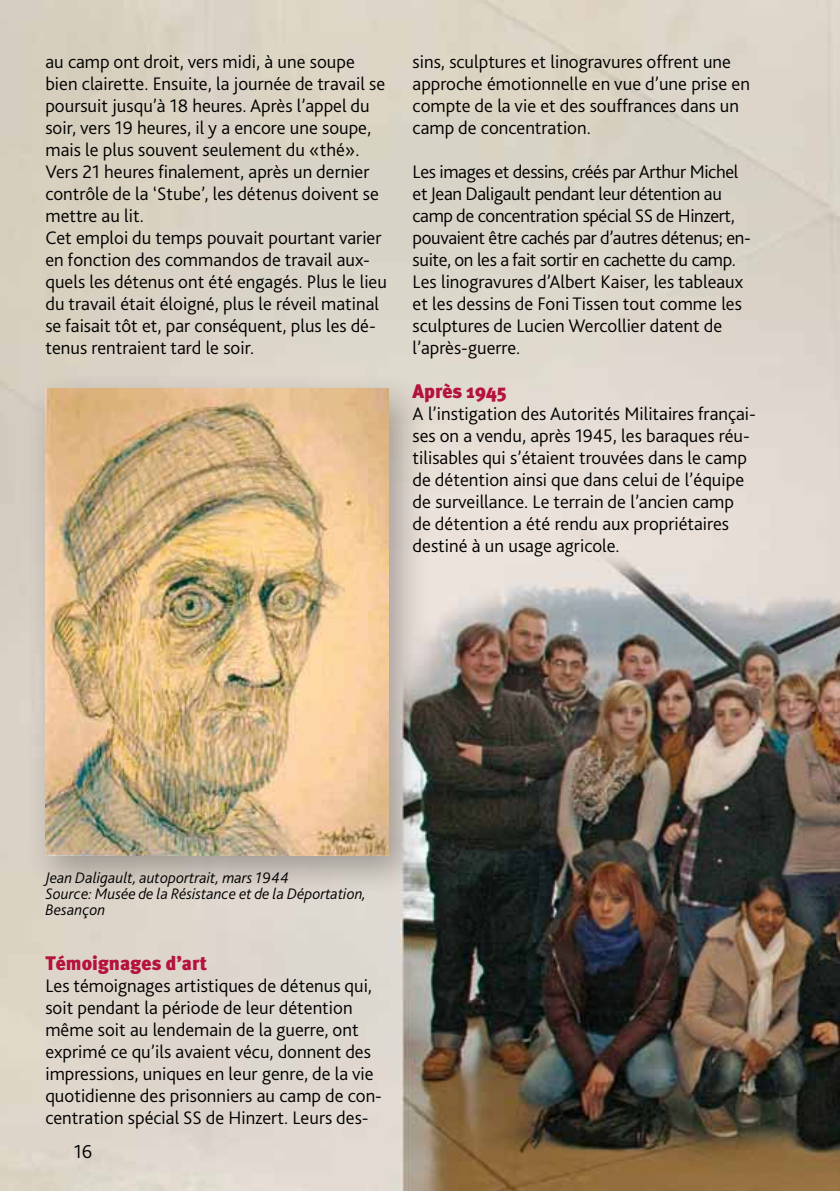
<style>
.page{position:relative;width:840px;height:1191px;background:#fff}
.page>*{position:absolute;margin:0;border:0;box-sizing:border-box;transform-origin:0 0}
.t1{font:900 19.6px "Meta Plus";color:#b5123e}
.t2{font:300 19.6px "Bliss 2";color:#000}
.t3{font:300 19px/22px "Bliss 2";color:#000}
.t4{font:300 19px/22px "Bliss 2";letter-spacing:-.02em;color:#000}
.t5{font:italic 300 16px/16px "Bliss 2";color:#000}
</style>
<div class="page">
<img style="left:0;top:0;width:839px;height:1191px">
<div style="left:24px;top:370px;width:407px;height:530px;background:#000;opacity:.3"></div>
<img style="left:45px;top:389px;width:343px;height:466px">
<p class="t3" style="left:45px;top:50px;width:343px">au camp ont droit, vers midi, à une soupe bien clairette. Ensuite, la journée de travail se poursuit jusqu’à 18 heures. Après l’appel du soir, vers 19 heures, il y a encore une soupe, mais le plus souvent seulement du «thé».<br>Vers 21 heures finalement, après un dernier contrôle de la ‘Stube’, les détenus doivent se mettre au lit.<br>Cet emploi du temps pouvait pourtant varier en fonction des commandos de travail aux&shy;quels les détenus ont été engagés. Plus le lieu du travail était éloigné, plus le réveil matinal se faisait tôt et, par conséquent, plus les dé&shy;tenus rentraient tard le soir.</p>
<p class="t3" style="left:412px;top:50px;width:338px">sins, sculptures et linogravures offrent une approche émotionnelle en vue d’une prise en compte de la vie et des souffrances dans un camp de concentration.</p>
<p class="t4" style="left:412px;top:160px;width:339px">Les images et dessins, créés par Arthur Michel et Jean Daligault pendant leur détention au camp de concentration spécial SS de Hinzert, pouvaient être cachés par d’autres détenus; en&shy;suite, on les a fait sortir en cachette du camp.<br>Les linogravures d’Albert Kaiser, les tableaux et les dessins de Foni Tissen tout comme les sculptures de Lucien Wercollier datent de l’après-guerre.</p>
<p class="t1" style="left:412px;top:380px;width:95px">Après 1945</p>
<p class="t3" style="left:412px;top:402px;width:345px">A l’instigation des Autorités Militaires françai&shy;ses on a vendu, après 1945, les baraques réu&shy;tilisables qui s’étaient trouvées dans le camp de détention ainsi que dans celui de l’équipe de surveillance. Le terrain de l’ancien camp de détention a été rendu aux propriétaires destiné à un usage agricole.</p>
<p class="t5" style="left:45px;top:869px;width:322px">Jean Daligault, autoportrait, mars 1944<br>Source: Musée de la Résistance et de la Déportation,<br>Besançon</p>
<p class="t1" style="left:45px;top:952px;width:163px">Témoignages d’art</p>
<p class="t3" style="left:45px;top:974px;width:338px">Les témoignages artistiques de détenus qui, soit pendant la période de leur détention même soit au lendemain de la guerre, ont exprimé ce qu’ils avaient vécu, donnent des impressions, uniques en leur genre, de la vie quotidienne des prisonniers au camp de con&shy;centration spécial SS de Hinzert. Leurs des-</p>
<p class="t2" style="left:74px;top:1138px;width:20px">16</p>
</div>
